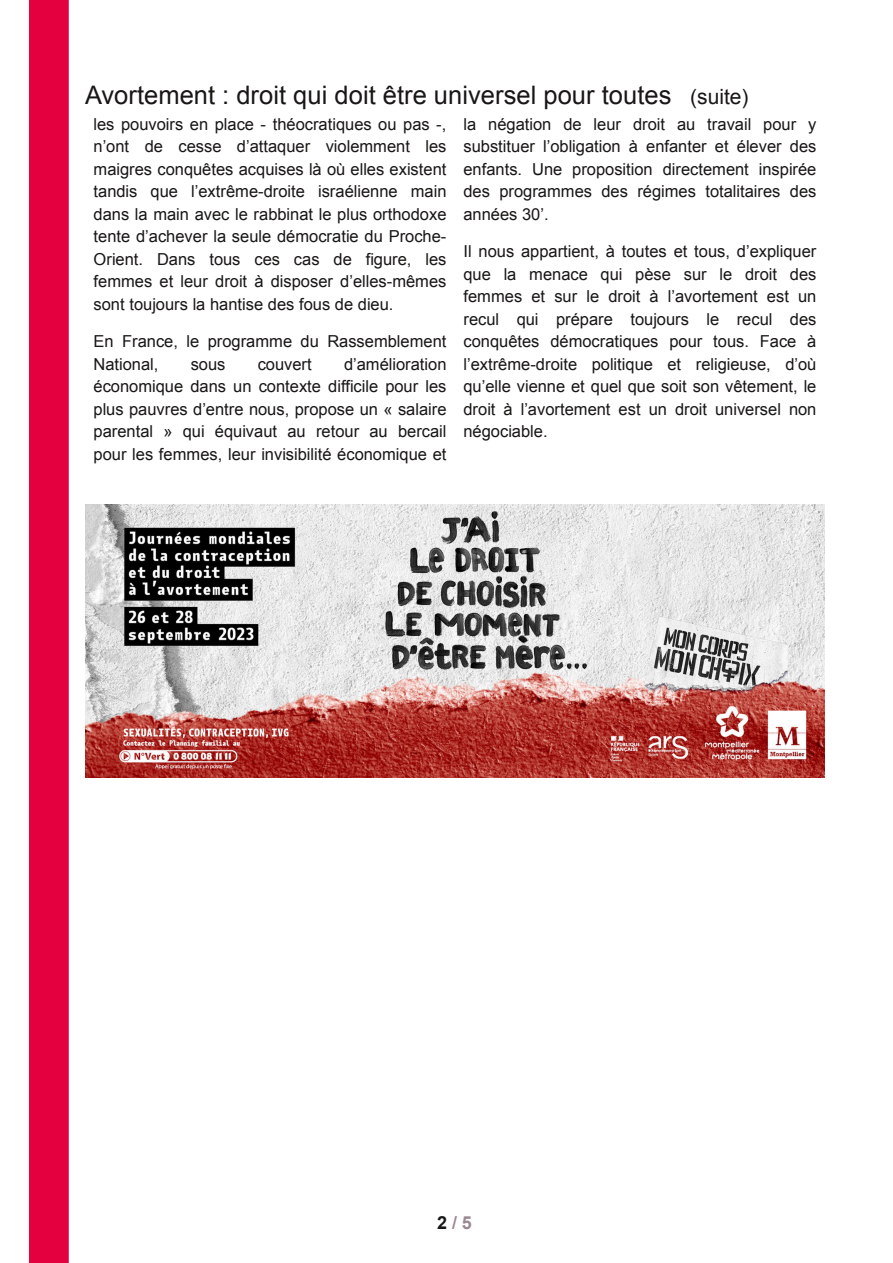
<style>
.page{position:relative;width:893px;height:1263px;background:#fff}
.page>*{position:absolute;margin:0;border:0;box-sizing:border-box;transform-origin:0 0}
.t1{font:25.5px "Arial";letter-spacing:.005em;color:#181715}
.t2{font:700 18px "Arial";color:#998992}
.t3{font:16.5px/22.5px "Arial";color:#181715;text-align:justify}
.s1{font-size:21px}
.s2{color:#181715}
</style>
<div class="page">
<div style="left:30px;top:0;width:38px;height:1263px;background:#e4003e"></div>
<div style="left:29px;top:0;width:40px;height:1263px;border:2px solid #e4003e"></div>
<img style="left:86px;top:504px;width:739px;height:274px">
<h1 class="t1" style="left:85px;top:81px;width:665px">Avortement : droit qui doit être universel pour toutes <span class="s1">(suite)</span></h1>
<p class="t3" style="left:94px;top:113px;width:354px">les pouvoirs en place - théocratiques ou pas -, n’ont de cesse d’attaquer violemment les maigres conquêtes acquises là où elles existent tandis que l’extrême-droite israélienne main dans la main avec le rabbinat le plus orthodoxe tente d’achever la seule démocratie du Proche-Orient. Dans tous ces cas de figure, les femmes et leur droit à disposer d’elles-mêmes sont toujours la hantise des fous de dieu.</p>
<p class="t3" style="left:94px;top:330px;width:354px">En France, le programme du Rassemblement<br>National,</p>
<p class="t3" style="left:94px;top:353px;width:354px;text-indent:250px">d’amélioration économique dans un contexte difficile pour les plus pauvres d’entre nous, propose un « salaire parental » qui équivaut au retour au bercail pour les femmes, leur invisibilité économique et</p>
<p class="t3" style="left:191px;top:353px;width:36px">sous</p>
<p class="t3" style="left:258px;top:353px;width:56px">couvert</p>
<p class="t3" style="left:463px;top:113px;width:354px">la négation de leur droit au travail pour y substituer l’obligation à enfanter et élever des enfants. Une proposition directement inspirée des programmes des régimes totalitaires des années 30’.</p>
<p class="t3" style="left:463px;top:240px;width:354px">Il nous appartient, à toutes et tous, d’expliquer que la menace qui pèse sur le droit des femmes et sur le droit à l’avortement est un recul qui prépare toujours le recul des conquêtes démocratiques pour tous. Face à l’extrême-droite politique et religieuse, d’où qu’elle vienne et quel que soit son vêtement, le droit à l’avortement est un droit universel non négociable.</p>
<p class="t2" style="left:437px;top:1213px;width:36px"><span class="s2">2</span>/5</p>
</div>
